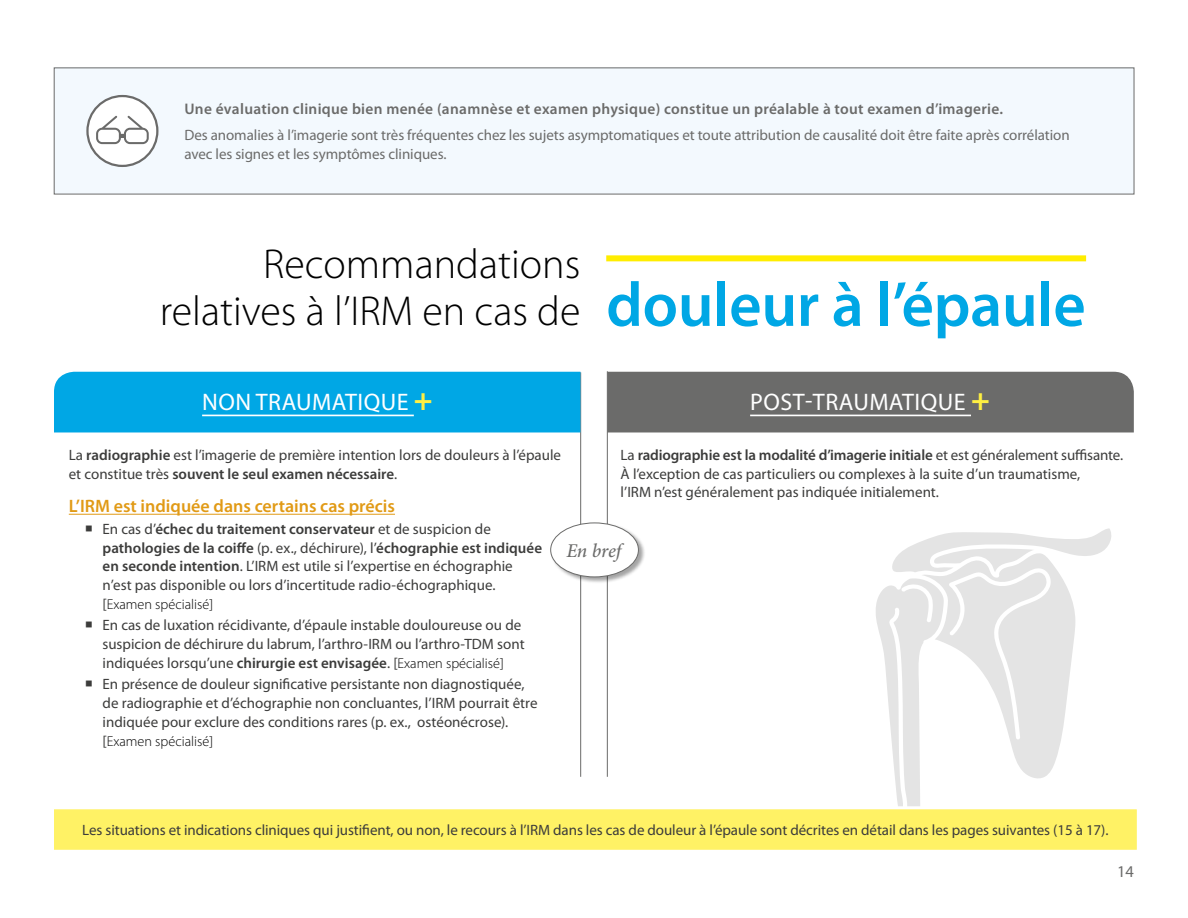
<style>
.page{position:relative;width:1188px;height:918px;background:#fff}
.page>*{position:absolute;margin:0;border:0;box-sizing:border-box;transform-origin:0 0}
.t1{font:300 42px/46.5px "Myriad Pro";color:#000}
.t2{font:24px "Myriad Pro";letter-spacing:.02em;color:#fff}
.t3{font:italic 500 19.5px "Minion Pro";letter-spacing:-.015em;color:#6b6b6a}
.t4{font:600 18px "Myriad Pro";color:#e19a15}
.t5{font:16.5px "Myriad Pro";color:#6b6b6a}
.t6{font:600 15.3px "Myriad Pro";letter-spacing:.02em;color:#6b6b6a}
.t7{font:15px/18.8px "Myriad Pro";color:#3c3c3b}
.t8{font:15px/18.8px "Myriad Pro";letter-spacing:-.005em;color:#6b6b6a}
.t9{font:300 14.25px "Myriad Pro";color:#000}
.s1{font-weight:600;font-size:63px;color:#00a7e5}
.s2{font-weight:700;font-size:31.5px;color:#fff042}
.s3{font-weight:600}
.s4{font-weight:400;font-size:15px;color:#3c3c3b}
.s5{font-weight:300;font-size:14.25px;color:#000}
</style>
<div class="page">
<svg style="left:876px;top:528px;width:235px;height:277px"></svg>
<div style="left:606px;top:255px;width:480px;height:6px;background:#ffed00"></div>
<svg style="left:54px;top:805px;width:1083px;height:45px;background:#fef374"></svg>
<div style="left:54px;top:68px;width:1080px;height:126px;background:#f3f9fe"></div>
<div style="left:87px;top:96px;width:70px;height:70px;background:#fff;border-radius:50%"></div>
<div style="left:86px;top:95px;width:72px;height:72px;border:2px solid #6b6b6a;border-radius:50%"></div>
<svg style="left:96px;top:116px;width:53px;height:28px"></svg>
<hr style="left:580px;top:372px;width:1px;height:405px;background:#6b6b6a">
<hr style="left:69px;top:514px;width:326px;height:1px;background:#e19a15">
<hr style="left:607px;top:371px;width:1px;height:406px;background:#6b6b6a">
<div style="left:550px;top:523px;width:96px;height:61px;background:#000;opacity:.36"></div>
<div style="left:551px;top:523px;width:87px;height:54px;background:#fff;border-radius:50%"></div>
<div style="left:550px;top:523px;width:89px;height:54px;border:1px solid #6b6b6a;border-radius:50%"></div>
<div style="left:54px;top:372px;width:526px;height:60px;background:#00a7e5"></div>
<hr style="left:202px;top:415px;width:212px;height:1px;background:#fff">
<div style="left:608px;top:372px;width:526px;height:60px;background:#6b6b6a"></div>
<hr style="left:750px;top:415px;width:221px;height:1px;background:#fff">
<p class="t6" style="left:184px;top:100px;width:820px">Une évaluation clinique bien menée (anamnèse et examen physique) constitue un préalable à tout examen d’imagerie.</p>
<p class="t8" style="left:184px;top:126px;width:887px">Des anomalies à l’imagerie sont très fréquentes chez les sujets asymptomatiques et toute attribution de causalité doit être faite après corrélation avec les signes et les symptômes cliniques.</p>
<h1 class="t1" style="left:160px;top:241px;width:927px;text-indent:103px">Recommandations<br>relatives à l’IRM en cas de <span class="s1">douleur à l’épaule</span></h1>
<h2 class="t2" style="left:202px;top:387px;width:232px">NON TRAUMATIQUE <span class="s2">+</span></h2>
<h2 class="t2" style="left:750px;top:387px;width:241px">POST-TRAUMATIQUE <span class="s2">+</span></h2>
<p class="t7" style="left:621px;top:445px;width:504px">La <span class="s3">radiographie est la modalité d’imagerie initiale</span> et est généralement suffisante.<br>À l’exception de cas particuliers ou complexes à la suite d’un traumatisme,<br>l’IRM n’est généralement pas indiquée initialement.</p>
<p class="t7" style="left:69px;top:445px;width:494px">La <span class="s3">radiographie</span> est l’imagerie de première intention lors de douleurs à l’épaule et constitue très <span class="s3">souvent le seul examen nécessaire</span>.</p>
<p class="t4" style="left:69px;top:495px;width:328px">L’IRM est indiquée dans certains cas précis</p>
<p class="t7" style="left:103px;top:519px;width:441px;text-indent:-18px">○ En cas d’<span class="s3">échec du traitement conservateur</span> et de suspicion de <span class="s3">pathologies de la coiffe</span> (p. ex., déchirure), l’<span class="s3">échographie est indiquée en seconde intention</span>. L’IRM est utile si l’expertise en échographie n’est pas disponible ou lors d’incertitude radio-échographique.</p>
<p class="t9" style="left:103px;top:596px;width:112px"><span class="s4">[</span>Examen spécialisé]</p>
<p class="t7" style="left:103px;top:616px;width:424px;text-indent:-18px">○ En cas de luxation récidivante, d’épaule instable douloureuse ou de suspicion de déchirure du labrum, l’arthro-IRM ou l’arthro-TDM sont indiquées lorsqu’une <span class="s3">chirurgie est envisagée</span>. [<span class="s5">Examen spécialisé]</span></p>
<p class="t7" style="left:103px;top:675px;width:437px;text-indent:-18px">○ En présence de douleur significative persistante non diagnostiquée, de radiographie et d’échographie non concluantes, l’IRM pourrait être indiquée pour exclure des conditions rares (p. ex., ostéonécrose).</p>
<p class="t9" style="left:103px;top:732px;width:112px"><span class="s4">[</span>Examen spécialisé]</p>
<h3 class="t3" style="left:566px;top:537px;width:56px">En bref</h3>
<p class="t7" style="left:82px;top:821px;width:1028px">Les situations et indications cliniques qui justifient, ou non, le recours à l’IRM dans les cas de douleur à l’épaule sont décrites en détail dans les pages suivantes (15 à 17).</p>
<p class="t5" style="left:1117px;top:861px;width:18px">14</p>
</div>
